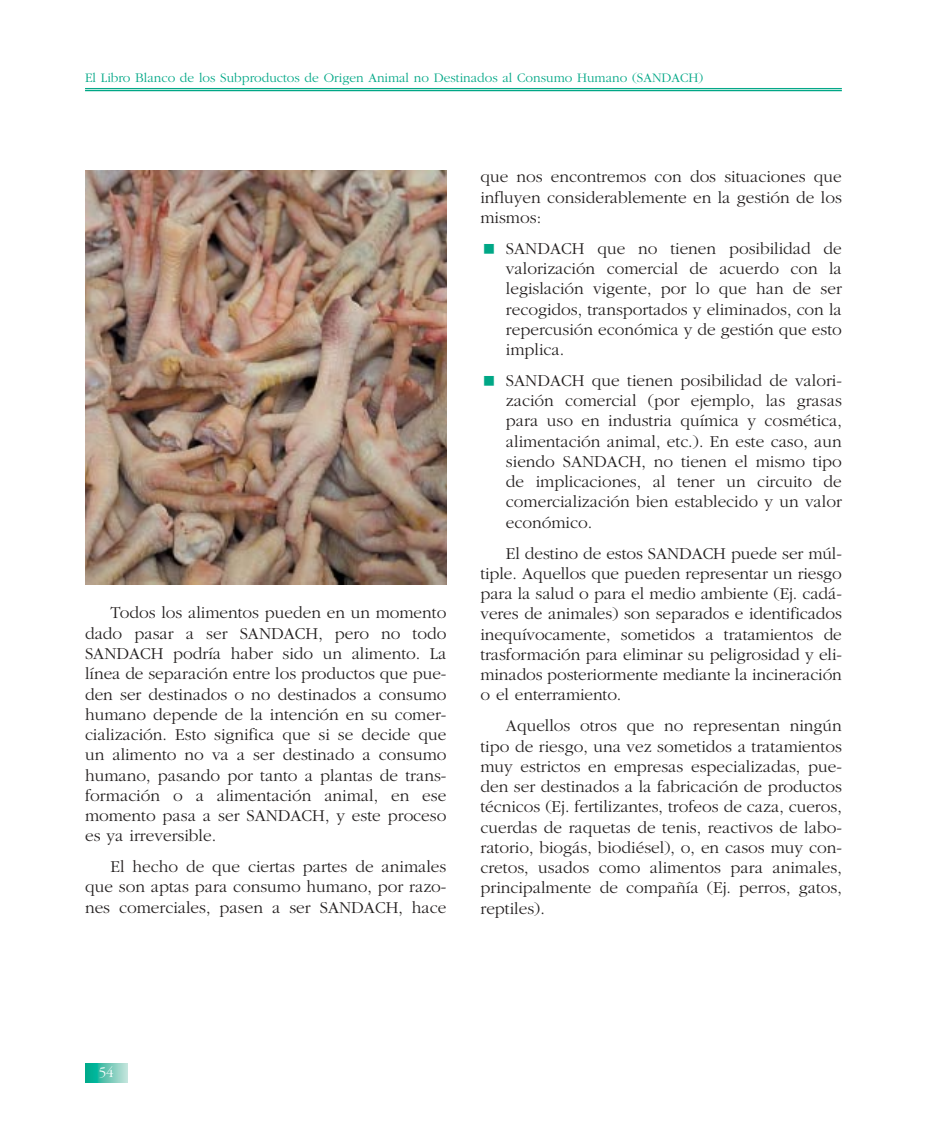
<style>
.page{position:relative;width:936px;height:1148px;background:#fff}
.page>*{position:absolute;margin:0;border:0;box-sizing:border-box;transform-origin:0 0}
.t1{font:300 17.25px/20.2px "Garamond";color:#231f1f;text-align:justify}
.t2{font:300 15px "Garamond";color:#fff}
.t3{font:300 13.5px "Garamond";color:#00a786}
</style>
<div class="page">
<hr style="left:85px;top:88px;width:757px;height:1px;background:#00a786">
<hr style="left:85px;top:90px;width:757px;height:1px;background:#00a786">
<svg style="left:85px;top:1063px;width:43px;height:19px"></svg>
<img style="left:85px;top:170px;width:361px;height:414px">
<p class="t3" style="left:85px;top:72px;width:620px">El Libro Blanco de los Subproductos de Origen Animal no Destinados al Consumo Humano (SANDACH)</p>
<p class="t1" style="left:85px;top:604px;width:363px;text-indent:26px">Todos los alimentos pueden en un momento dado pasar a ser SANDACH, pero no todo SANDACH podría haber sido un alimento. La línea de separación entre los productos que pue&shy;den ser destinados o no destinados a consumo humano depende de la intención en su comer&shy;cialización. Esto significa que si se decide que un alimento no va a ser destinado a consumo humano, pasando por tanto a plantas de trans&shy;formación o a alimentación animal, en ese momento pasa a ser SANDACH, y este proceso es ya irreversible.</p>
<p class="t1" style="left:85px;top:858px;width:363px;text-indent:26px">El hecho de que ciertas partes de animales que son aptas para consumo humano, por razo&shy;nes comerciales, pasen a ser SANDACH, hace</p>
<p class="t1" style="left:480px;top:168px;width:363px">que nos encontremos con dos situaciones que influyen considerablemente en la gestión de los mismos:</p>
<p class="t1" style="left:506px;top:239px;width:337px">SANDACH que no tienen posibilidad de valorización comercial de acuerdo con la legislación vigente, por lo que han de ser recogidos, transportados y eliminados, con la repercusión económica y de gestión que esto implica.</p>
<p class="t1" style="left:506px;top:372px;width:337px">SANDACH que tienen posibilidad de valori&shy;zación comercial (por ejemplo, las grasas para uso en industria química y cosmética, alimentación animal, etc.). En este caso, aun siendo SANDACH, no tienen el mismo tipo de implicaciones, al tener un circuito de comercialización bien establecido y un valor económico.</p>
<p class="t1" style="left:480px;top:544px;width:363px;text-indent:26px">El destino de estos SANDACH puede ser múl&shy;tiple. Aquellos que pueden representar un riesgo para la salud o para el medio ambiente (Ej. cadá&shy;veres de animales) son separados e identificados inequívocamente, sometidos a tratamientos de trasformación para eliminar su peligrosidad y eli&shy;minados posteriormente mediante la incineración o el enterramiento.</p>
<p class="t1" style="left:480px;top:717px;width:363px;text-indent:26px">Aquellos otros que no representan ningún tipo de riesgo, una vez sometidos a tratamientos muy estrictos en empresas especializadas, pue&shy;den ser destinados a la fabricación de productos técnicos (Ej. fertilizantes, trofeos de caza, cueros, cuerdas de raquetas de tenis, reactivos de labo&shy;ratorio, biogás, biodiésel), o, en casos muy con&shy;cretos, usados como alimentos para animales, principalmente de compañía (Ej. perros, gatos, reptiles).</p>
<p class="t2" style="left:99px;top:1066px;width:16px">54</p>
</div>
